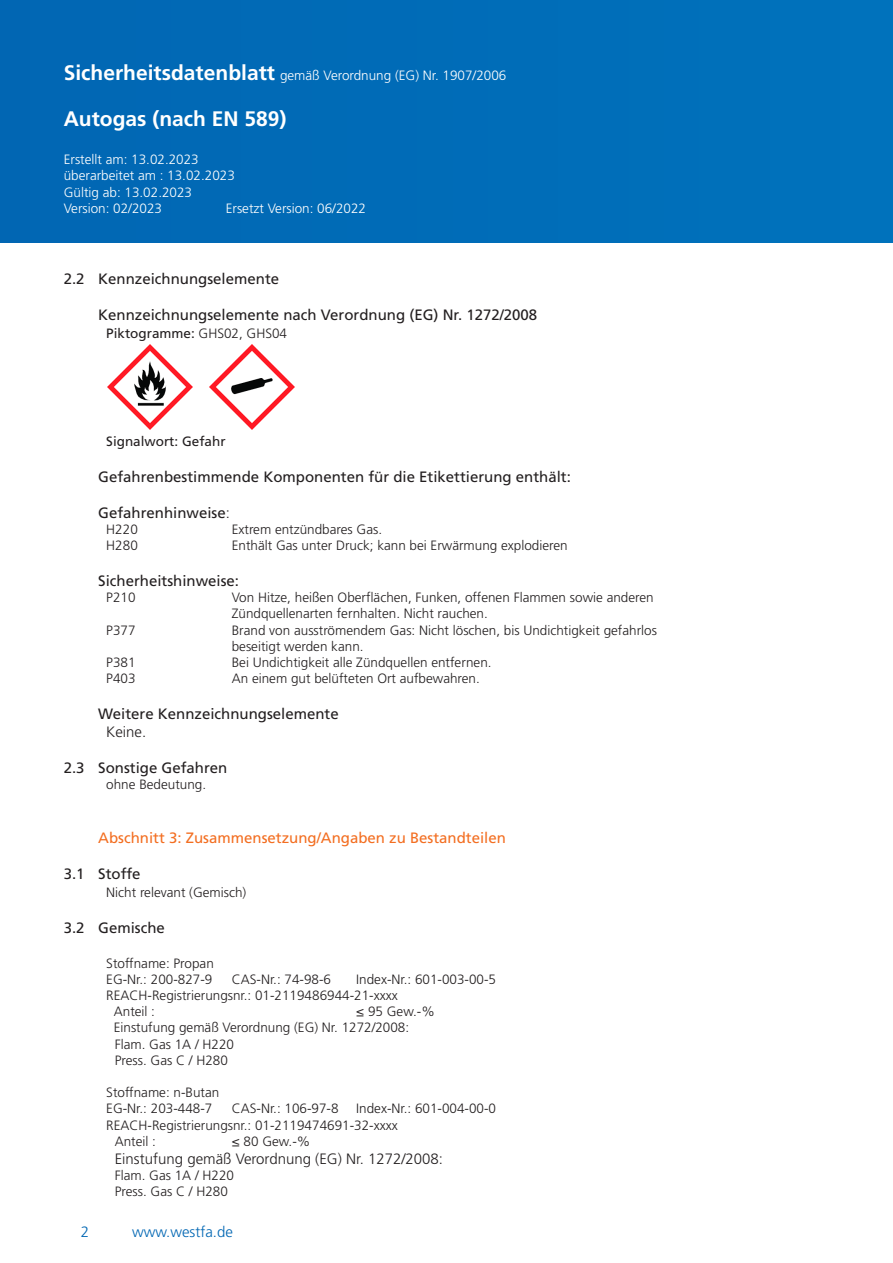
<style>
.page{position:relative;width:893px;height:1263px;background:#fff}
.page>*{position:absolute;margin:0;border:0;box-sizing:border-box;transform-origin:0 0}
.t1{font:700 21px "Frutiger LT Std";color:#fff}
.t2{font:15px "Frutiger LT Std";color:#231f20}
.t3{font:15px "Frutiger LT Std";color:#f36e21}
.t4{font:300 15px "Frutiger LT Std";color:#231f20}
.t5{font:300 15px "Frutiger LT Std";color:#0166b3}
.Fließtext{font:300 13.5px "Frutiger LT Std";color:#231f20}
.t6{font:300 13.5px/16.2px "Frutiger LT Std";color:#fff}
.Fließtext-2{font:13.5px "Frutiger LT Std";color:#231f20}
.s1{font-weight:700;font-size:21px}
.s2{font-weight:300}
</style>
<div class="page">
<div style="left:0;top:0;width:893px;height:242px;background:#006cb7"></div>
<img style="left:210px;top:345px;width:84px;height:84px">
<img style="left:108px;top:345px;width:84px;height:84px">
<p class="t6" style="left:64px;top:67px;width:444px"><span class="s1">Sicherheitsdatenblatt</span> gemäß Verordnung (EG) Nr. 1907/2006</p>
<h1 class="t1" style="left:64px;top:107px;width:224px">Autogas (nach EN 589)</h1>
<p class="t6" style="left:64px;top:152px;width:173px">Erstellt am: 13.02.2023 überarbeitet am : 13.02.2023<br>Gültig ab: 13.02.2023<br>Version: 02/2023</p>
<p class="t6" style="left:226px;top:200px;width:142px">Ersetzt Version: 06/2022</p>
<p class="t2" style="left:64px;top:269px;width:217px">2.2 Kennzeichnungselemente</p>
<p class="t2" style="left:98px;top:305px;width:441px">Kennzeichnungselemente nach Verordnung (EG) Nr. 1272/2008</p>
<p class="Fließtext-2" style="left:106px;top:325px;width:182px">Piktogramme: <span class="s2">GHS02, GHS04</span></p>
<p class="Fließtext-2" style="left:106px;top:433px;width:121px">Signalwort: Gefahr</p>
<p class="t2" style="left:98px;top:467px;width:474px">Gefahrenbestimmende Komponenten für die Etikettierung enthält:</p>
<p class="t2" style="left:98px;top:503px;width:133px">Gefahrenhinweise<span class="s2">:</span></p>
<p class="Fließtext" style="left:106px;top:521px;width:33px">H220</p>
<p class="Fließtext" style="left:232px;top:521px;width:152px">Extrem entzündbares Gas.</p>
<p class="Fließtext" style="left:106px;top:538px;width:33px">H280</p>
<p class="Fließtext" style="left:232px;top:538px;width:337px">Enthält Gas unter Druck; kann bei Erwärmung explodieren</p>
<p class="t2" style="left:98px;top:572px;width:142px">Sicherheitshinweise:</p>
<p class="Fließtext" style="left:106px;top:590px;width:31px">P210</p>
<p class="Fließtext" style="left:232px;top:590px;width:423px">Von Hitze, heißen Oberflächen, Funken, offenen Flammen sowie anderen</p>
<p class="Fließtext" style="left:232px;top:606px;width:258px">Zündquellenarten fernhalten. Nicht rauchen.</p>
<p class="Fließtext" style="left:106px;top:622px;width:31px">P377</p>
<p class="Fließtext" style="left:232px;top:622px;width:427px">Brand von ausströmendem Gas: Nicht löschen, bis Undichtigkeit gefahrlos</p>
<p class="Fließtext" style="left:232px;top:638px;width:133px">beseitigt werden kann.</p>
<p class="Fließtext" style="left:106px;top:655px;width:31px">P381</p>
<p class="Fließtext" style="left:232px;top:655px;width:261px">Bei Undichtigkeit alle Zündquellen entfernen.</p>
<p class="Fließtext" style="left:106px;top:671px;width:31px">P403</p>
<p class="Fließtext" style="left:232px;top:671px;width:250px">An einem gut belüfteten Ort aufbewahren.</p>
<p class="t2" style="left:98px;top:705px;width:242px">Weitere Kennzeichnungselemente</p>
<p class="t4" style="left:106px;top:723px;width:42px">Keine.</p>
<p class="t2" style="left:64px;top:759px;width:165px">2.3 Sonstige Gefahren</p>
<p class="Fließtext" style="left:106px;top:777px;width:101px">ohne Bedeutung.</p>
<p class="t3" style="left:98px;top:829px;width:409px">Abschnitt 3: Zusammensetzung/Angaben zu Bestandteilen</p>
<p class="t2" style="left:64px;top:865px;width:78px">3.1 Stoffe</p>
<p class="Fließtext" style="left:106px;top:885px;width:141px">Nicht relevant (Gemisch)</p>
<p class="t2" style="left:64px;top:919px;width:103px">3.2 Gemische</p>
<p class="Fließtext" style="left:106px;top:955px;width:109px">Stoffname: Propan</p>
<p class="Fließtext" style="left:106px;top:971px;width:108px">EG-Nr.: 200-827-9</p>
<p class="Fließtext" style="left:232px;top:971px;width:101px">CAS-Nr.: 74-98-6</p>
<p class="Fließtext" style="left:356px;top:971px;width:141px">Index-Nr.: 601-003-00-5</p>
<p class="Fließtext" style="left:106px;top:988px;width:293px">REACH-Registrierungsnr.: 01-2119486944-21-xxxx</p>
<p class="Fließtext" style="left:114px;top:1004px;width:43px">Anteil :</p>
<p class="Fließtext" style="left:356px;top:1004px;width:80px">≤ 95 Gew.-%</p>
<p class="Fließtext" style="left:114px;top:1020px;width:297px">Einstufung gemäß Verordnung (EG) Nr. 1272/2008:</p>
<p class="Fließtext" style="left:115px;top:1036px;width:121px">Flam. Gas 1A / H220</p>
<p class="Fließtext" style="left:115px;top:1052px;width:115px">Press. Gas C / H280</p>
<p class="Fließtext" style="left:106px;top:1085px;width:115px">Stoffname: n-Butan</p>
<p class="Fließtext" style="left:106px;top:1101px;width:108px">EG-Nr.: 203-448-7</p>
<p class="Fließtext" style="left:232px;top:1101px;width:108px">CAS-Nr.: 106-97-8</p>
<p class="Fließtext" style="left:356px;top:1101px;width:141px">Index-Nr.: 601-004-00-0</p>
<p class="Fließtext" style="left:106px;top:1117px;width:293px">REACH-Registrierungsnr.: 01-2119474691-32-xxxx</p>
<p class="Fließtext" style="left:115px;top:1133px;width:43px">Anteil :</p>
<p class="Fließtext" style="left:232px;top:1133px;width:80px">≤ 80 Gew.-%</p>
<p class="t4" style="left:115px;top:1150px;width:330px">Einstufung gemäß Verordnung (EG) Nr. 1272/2008:</p>
<p class="Fließtext" style="left:115px;top:1168px;width:121px">Flam. Gas 1A / H220</p>
<p class="Fließtext" style="left:115px;top:1184px;width:115px">Press. Gas C / H280</p>
<p class="t5" style="left:81px;top:1224px;width:10px">2</p>
<p class="t5" style="left:132px;top:1224px;width:102px">www.westfa.de</p>
</div>
